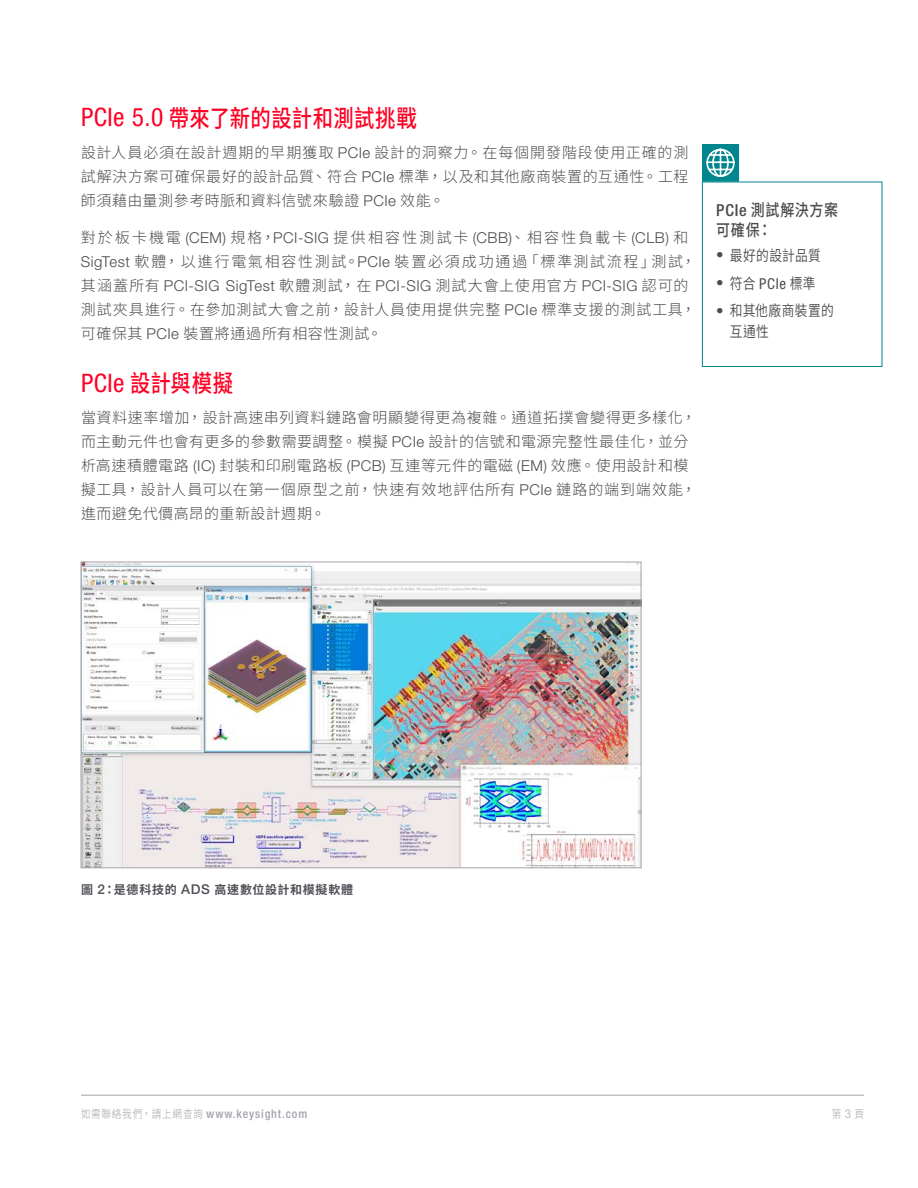
<style>
.page{position:relative;width:918px;height:1188px;background:#fff}
.page>*{position:absolute;margin:0;border:0;box-sizing:border-box;transform-origin:0 0}
.t1{font:500 24px "Source Han Sans TC";letter-spacing:.01em;color:#ff0025;scale:.85 1}
.t2{font:500 16.5px/19.8px "Source Han Sans TC";letter-spacing:.05em;color:#494b4d;scale:.85 1}
.t3{font:300 15px/24px "Source Han Sans TC";letter-spacing:.045em;color:#494b4d}
.t4{font:300 15px/24px "Source Han Sans TC";letter-spacing:.125em;color:#494b4d}
.t5{font:300 15px "Helvetica Neue LT Std";letter-spacing:.035em;color:#494b4d}
.t6{font:15px/21px "Source Han Sans TC";letter-spacing:.025em;color:#494b4d;scale:.85 1}
.t7{font:condensed 15px "Helvetica Neue LT Std";color:#494b4d}
.t8{font:500 condensed 12px "Helvetica Neue LT Std";letter-spacing:.07em;color:#a7a2ab}
.t9{font:700 12px "Source Han Sans TC";letter-spacing:.06em;color:#524e56}
.t10{font:300 11.25px "Source Han Sans TC";color:#a7a2ab;scale:.85 1}
.s1{font-family:"Helvetica Neue LT Std";font-weight:400;font-stretch:condensed;font-size:25.5px}
.s2{font-family:"Helvetica Neue LT Std"}
.s3{font-family:"Source Han Sans TC"}
.s4{font-family:"Helvetica Neue LT Std";font-stretch:condensed}
.s5{font-family:"Source Han Sans TC";font-stretch:normal}
.s6{font-family:"Helvetica Neue LT Std";font-weight:500;font-size:13.5px}
.s7{font-family:"Source Han Sans TC";font-weight:300;font-stretch:normal;font-size:11.25px}
.s8{font-family:"Helvetica Neue LT Std";font-stretch:condensed;font-size:12px}
</style>
<div class="page">
<hr style="left:81px;top:1095px;width:783px;height:1px;background:#a7a2ab">
<div style="left:702px;top:182px;width:180px;height:185px;border:1px solid #00868d"></div>
<div style="left:702px;top:144px;width:37px;height:38px;background:#00868d;border:1px solid #00868d"></div>
<svg style="left:706px;top:148px;width:29px;height:29px"></svg>
<img style="left:83px;top:564px;width:556px;height:302px">
<div style="left:81px;top:562px;width:560px;height:306px;border:1px solid #a7a2ab"></div>
<h1 class="t1" style="left:81px;top:105px;width:397px"><span class="s1">PCIe 5.0</span> 帶來了新的設計和測試挑戰</h1>
<p class="t3" style="left:81px;top:141px;width:609px;text-align:justify">設計人員必須在設計週期的早期獲取 <span class="s2">PCIe</span> 設計的洞察力。在每個開發階段使用正確的測試解決方案可確保最好的設計品質、符合 <span class="s2">PCIe</span> 標準，以及和其他廠商裝置的互通性。工程師須藉由量測參考時脈和資料信號來驗證 <span class="s2">PCIe</span> 效能。</p>
<p class="t4" style="left:81px;top:226px;width:616px">對於板卡機電 <span class="s2">(CEM)</span> 規格，<span class="s2">PCI-SIG</span> 提供相容性測試卡 <span class="s2">(CBB)</span>、相容性負載卡 <span class="s2">(CLB)</span> 和<br><span class="s2">SigTest</span> 軟體，以進行電氣相容性測試。<span class="s2">PCIe</span> 裝置必須成功通過「標準測試流程」測試，</p>
<p class="t5" style="left:81px;top:277px;width:609px"><span class="s3">其涵蓋所有</span> PCI-SIG SigTest <span class="s3">軟體測試，在</span> PCI-SIG <span class="s3">測試大會上使用官方</span> PCI-SIG <span class="s3">認可的</span></p>
<p class="t3" style="left:81px;top:298px;width:616px">測試夾具進行。在參加測試大會之前，設計人員使用提供完整 <span class="s2">PCIe</span> 標準支援的測試工具，可確保其 <span class="s2">PCIe</span> 裝置將通過所有相容性測試。</p>
<h1 class="t1" style="left:81px;top:370px;width:181px"><span class="s1">PCIe</span> 設計與模擬</h1>
<p class="t3" style="left:81px;top:406px;width:617px">當資料速率增加，設計高速串列資料鏈路會明顯變得更為複雜。通道拓撲會變得更多樣化，而主動元件也會有更多的參數需要調整。模擬 <span class="s2">PCIe</span> 設計的信號和電源完整性最佳化，並分析高速積體電路 <span class="s2">(IC)</span> 封裝和印刷電路板 <span class="s2">(PCB)</span> 互連等元件的電磁 <span class="s2">(EM)</span> 效應。使用設計和模擬工具，設計人員可以在第一個原型之前，快速有效地評估所有 <span class="s2">PCIe</span> 鏈路的端到端效能，進而避免代價高昂的重新設計週期。</p>
<p class="t2" style="left:716px;top:200px;width:145px"><span class="s4">PCIe</span> 測試解決方案可確保：</p>
<p class="t6" style="left:716px;top:245px;width:125px"><span class="s4">•</span> 最好的設計品質</p>
<p class="t7" style="left:716px;top:275px;width:101px">• <span class="s5">符合</span> PCIe <span class="s5">標準</span></p>
<p class="t6" style="left:730px;top:301px;width:124px;text-indent:-14px"><span class="s4">•</span> 和其他廠商裝置的互通性</p>
<p class="t9" style="left:81px;top:883px;width:274px">圖 <span class="s6">2</span>：是德科技的 <span class="s6">ADS</span> 高速數位設計和模擬軟體</p>
<p class="t8" style="left:81px;top:1106px;width:228px"><span class="s7">如需聯絡我們，請上網查詢</span> www.keysight.com</p>
<p class="t10" style="left:832px;top:1108px;width:39px">第 <span class="s8">3</span> 頁</p>
</div>
